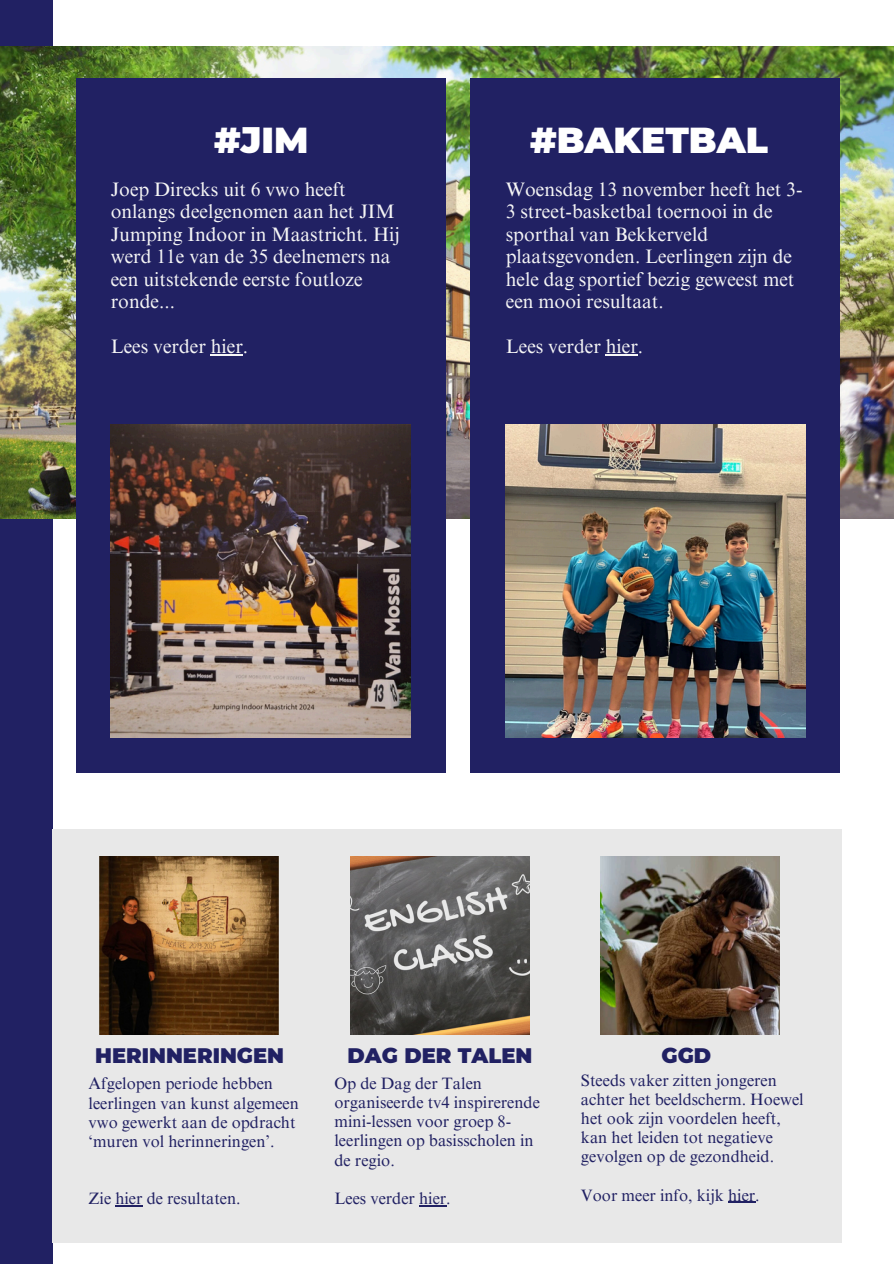
<style>
.page{position:relative;width:894px;height:1264px;background:#fff}
.page>*{position:absolute;margin:0;border:0;box-sizing:border-box;transform-origin:0 0}
.t1{font:900 36px "Montserrat";color:#fff}
.t2{font:900 21px "Montserrat";color:#212163}
.t3{font:19.5px/22.5px "Times NRMT Pro";color:#f5f5f5}
.t4{font:16.5px/19.2px "Times NRMT Pro";color:#212163}
</style>
<div class="page">
<div style="left:0;top:0;width:53px;height:1263px;background:#212163"></div>
<img style="left:0;top:47px;width:893px;height:471px">
<div style="left:470px;top:78px;width:368px;height:694px;background:#212163"></div>
<div style="left:53px;top:829px;width:787px;height:413px;background:#e8e8e8"></div>
<img style="left:505px;top:425px;width:300px;height:312px">
<div style="left:77px;top:78px;width:368px;height:694px;background:#212163"></div>
<img style="left:111px;top:425px;width:299px;height:312px">
<img style="left:100px;top:856px;width:179px;height:178px">
<img style="left:350px;top:856px;width:179px;height:178px">
<img style="left:600px;top:856px;width:179px;height:178px">
<svg style="left:115px;top:1205px;width:27px;height:1px"></svg>
<hr style="left:419px;top:1204px;width:27px;height:2px;background:#212163">
<svg style="left:728px;top:1201px;width:27px;height:1px"></svg>
<hr style="left:605px;top:354px;width:32px;height:1px;background:#f5f5f5">
<hr style="left:211px;top:354px;width:32px;height:1px;background:#f5f5f5">
<p class="t1" style="left:214px;top:118px;width:96px">#JIM</p>
<p class="t3" style="left:111px;top:180px;width:290px">Joep Direcks uit 6 vwo heeft onlangs deelgenomen aan het JIM<br>Jumping Indoor in Maastricht. Hij werd 11e van de 35 deelnemers na een uitstekende eerste foutloze ronde...</p>
<h2 class="t3" style="left:111px;top:338px;width:139px">Lees verder hier.</h2>
<p class="t1" style="left:530px;top:118px;width:239px">#BAKETBAL</p>
<h2 class="t3" style="left:505px;top:180px;width:298px">Woensdag 13 november heeft het 3-<br>3 street-basketbal toernooi in de sporthal van Bekkerveld plaatsgevonden. Leerlingen zijn de hele dag sportief bezig geweest met een mooi resultaat.</h2>
<p class="t3" style="left:505px;top:338px;width:139px">Lees verder hier.</p>
<p class="t2" style="left:95px;top:1042px;width:190px">HERINNERINGEN</p>
<p class="t2" style="left:661px;top:1042px;width:51px">GGD</p>
<p class="t2" style="left:347px;top:1042px;width:186px">DAG DER TALEN</p>
<h1 class="t4" style="left:88px;top:1076px;width:212px">Afgelopen periode hebben leerlingen van kunst algemeen vwo gewerkt aan de opdracht ‘muren vol herinneringen’.</h1>
<h3 class="t4" style="left:88px;top:1191px;width:154px">Zie hier de resultaten.</h3>
<h3 class="t4" style="left:334px;top:1075px;width:207px">Op de Dag der Talen organiseerde tv4 inspirerende mini-lessen voor groep 8- leerlingen op basisscholen in</h3>
<p class="t4" style="left:334px;top:1152px;width:62px">de regio.</p>
<h1 class="t4" style="left:334px;top:1190px;width:118px">Lees verder hier.</h1>
<h3 class="t4" style="left:580px;top:1072px;width:224px">Steeds vaker zitten jongeren achter het beeldscherm. Hoewel het ook zijn voordelen heeft, kan het leiden tot negatieve gevolgen op de gezondheid.</h3>
<h3 class="t4" style="left:580px;top:1187px;width:180px">Voor meer info, kijk hier.</h3>
</div>
